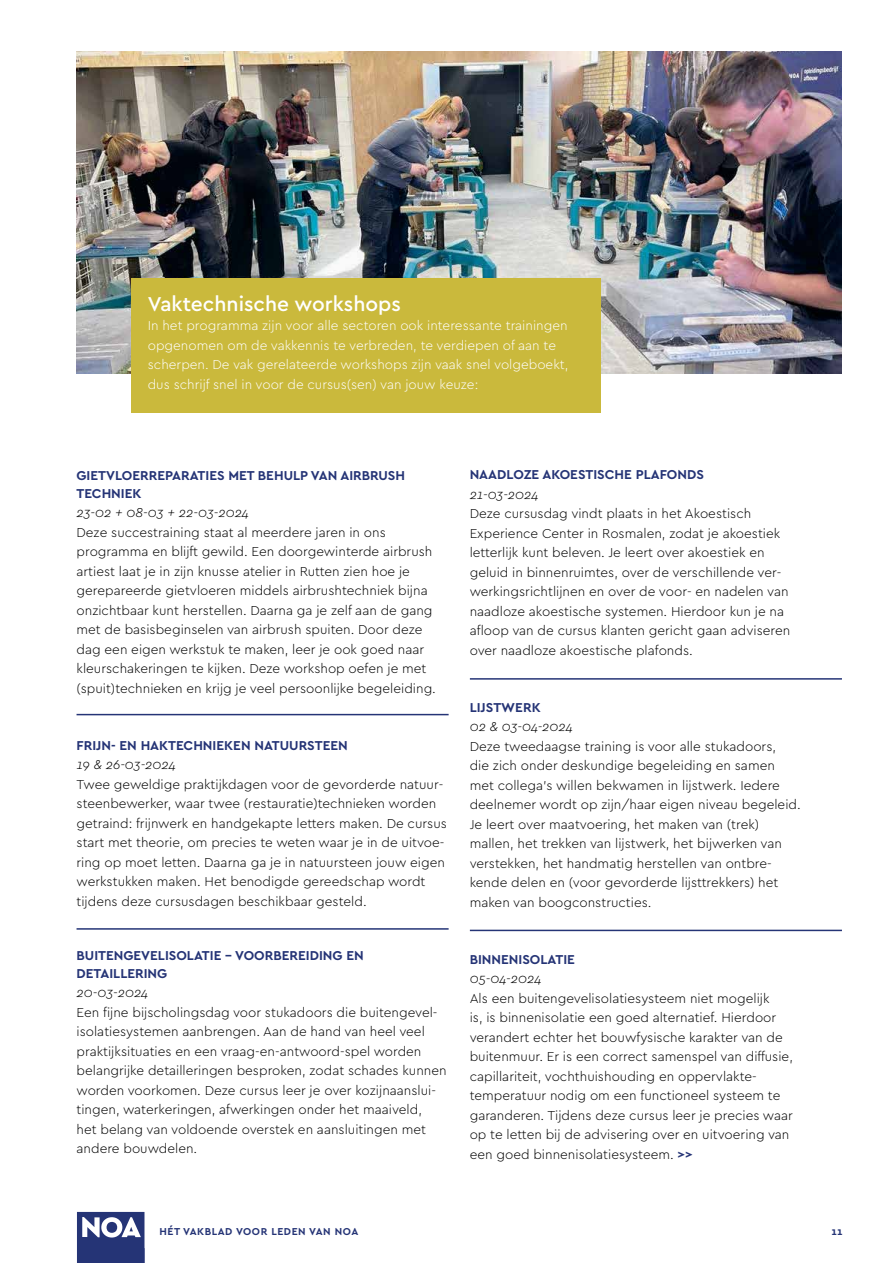
<style>
.page{position:relative;width:893px;height:1263px;background:#fff}
.page>*{position:absolute;margin:0;border:0;box-sizing:border-box;transform-origin:0 0}
.t1{font:500 21px "Cera Pro";color:#fff}
.t2{font:300 13.5px/19.5px "Cera Pro";color:#000}
.t3{font:300 13.5px/19.5px "Cera Pro";color:#fff}
.t4{font:700 13.5px/18px "Cera Pro";color:#253476}
.t5{font:italic 300 13.5px "Cera Pro";color:#000}
.t6{font:700 10.5px "Cera Pro";letter-spacing:.05em;color:#253476}
.s1{font-weight:700;color:#253476}
</style>
<div class="page">
<svg style="left:77px;top:1212px;width:67px;height:51px"></svg>
<hr style="left:77px;top:714px;width:372px;height:1px;background:#253476">
<hr style="left:77px;top:928px;width:372px;height:2px;background:#253476">
<img style="left:77px;top:51px;width:765px;height:322px">
<hr style="left:470px;top:930px;width:372px;height:1px;background:#253476">
<div style="left:131px;top:278px;width:470px;height:134px;background:#cab93c"></div>
<hr style="left:470px;top:678px;width:372px;height:2px;background:#253476">
<h1 class="t1" style="left:148px;top:290px;width:255px">Vaktechnische workshops</h1>
<p class="t3" style="left:148px;top:315px;width:422px">In het programma zijn voor alle sectoren ook interessante trainingen opgenomen om de vakkennis te verbreden, te verdiepen of aan te scherpen. De vak gerelateerde workshops zijn vaak snel volgeboekt, dus schrijf snel in voor de cursus(sen) van jouw keuze:</p>
<p class="t4" style="left:77px;top:466px;width:330px">GIETVLOERREPARATIES MET BEHULP VAN AIRBRUSH<br>TECHNIEK</p>
<p class="t5" style="left:77px;top:504px;width:174px">23-02 + 08-03 + 22-03-2024</p>
<p class="t2" style="left:77px;top:522px;width:361px">Deze succestraining staat al meerdere jaren in ons programma en blijft gewild. Een doorgewinterde airbrush artiest laat je in zijn knusse atelier in Rutten zien hoe je gerepareerde gietvloeren middels airbrushtechniek bijna onzichtbaar kunt herstellen. Daarna ga je zelf aan de gang met de basisbeginselen van airbrush spuiten. Door deze dag een eigen werkstuk te maken, leer je ook goed naar kleurschakeringen te kijken. Deze workshop oefen je met (spuit)technieken en krijg je veel persoonlijke begeleiding.</p>
<p class="t4" style="left:77px;top:736px;width:273px">FRIJN- EN HAKTECHNIEKEN NATUURSTEEN</p>
<p class="t5" style="left:77px;top:756px;width:101px">19 &amp; 26-03-2024</p>
<p class="t2" style="left:77px;top:774px;width:372px">Twee geweldige praktijkdagen voor de gevorderde natuur&shy;steenbewerker, waar twee (restauratie)technieken worden getraind: frijnwerk en handgekapte letters maken. De cursus start met theorie, om precies te weten waar je in de uitvoe&shy;ring op moet letten. Daarna ga je in natuursteen jouw eigen werkstukken maken. Het benodigde gereedschap wordt tijdens deze cursusdagen beschikbaar gesteld.</p>
<p class="t4" style="left:77px;top:946px;width:289px">BUITENGEVELISOLATIE – VOORBEREIDING EN<br>DETAILLERING</p>
<p class="t5" style="left:77px;top:984px;width:73px">20-03-2024</p>
<p class="t2" style="left:77px;top:1002px;width:372px">Een fijne bijscholingsdag voor stukadoors die buitengevel&shy;isolatiesystemen aanbrengen. Aan de hand van heel veel praktijksituaties en een vraag-en-antwoord-spel worden belangrijke detailleringen besproken, zodat schades kunnen worden voorkomen. Deze cursus leer je over kozijnaanslui&shy;tingen, waterkeringen, afwerkingen onder het maaiveld,<br>het belang van voldoende overstek en aansluitingen met andere bouwdelen.</p>
<p class="t4" style="left:470px;top:465px;width:236px">NAADLOZE AKOESTISCHE PLAFONDS</p>
<p class="t5" style="left:470px;top:485px;width:71px">21-03-2024</p>
<p class="t2" style="left:470px;top:503px;width:322px">Deze cursusdag vindt plaats in het Akoestisch Experience Center in Rosmalen, zodat je akoestiek letterlijk kunt beleven. Je leert over akoestiek en geluid in binnenruimtes, over de verschillende ver&shy;werkingsrichtlijnen en over de voor- en nadelen van naadloze akoestische systemen. Hierdoor kun je na afloop van de cursus klanten gericht gaan adviseren over naadloze akoestische plafonds.</p>
<p class="t4" style="left:470px;top:698px;width:73px">LIJSTWERK</p>
<p class="t5" style="left:470px;top:718px;width:105px">02 &amp; 03-04-2024</p>
<p class="t2" style="left:470px;top:736px;width:333px">Deze tweedaagse training is voor alle stukadoors,<br>die zich onder deskundige begeleiding en samen met collega’s willen bekwamen in lijstwerk. Iedere deelnemer wordt op zijn/haar eigen niveau begeleid.<br>Je leert over maatvoering, het maken van (trek) mallen, het trekken van lijstwerk, het bijwerken van verstekken, het handmatig herstellen van ontbre&shy;kende delen en (voor gevorderde lijsttrekkers) het maken van boogconstructies.</p>
<p class="t4" style="left:470px;top:950px;width:107px">BINNENISOLATIE</p>
<p class="t5" style="left:470px;top:970px;width:73px">05-04-2024</p>
<p class="t2" style="left:470px;top:988px;width:325px">Als een buitengevelisolatiesysteem niet mogelijk<br>is, is binnenisolatie een goed alternatief. Hierdoor verandert echter het bouwfysische karakter van de buitenmuur. Er is een correct samenspel van diffusie, capillariteit, vochthuishouding en oppervlakte&shy;temperatuur nodig om een functioneel systeem te garanderen. Tijdens deze cursus leer je precies waar op te letten bij de advisering over en uitvoering van een goed binnenisolatiesysteem. <span class="s1">&gt;&gt;</span></p>
<p class="t6" style="left:159px;top:1225px;width:200px">HÉT VAKBLAD VOOR LEDEN VAN NOA</p>
<p class="t6" style="left:831px;top:1225px;width:13px">11</p>
</div>
